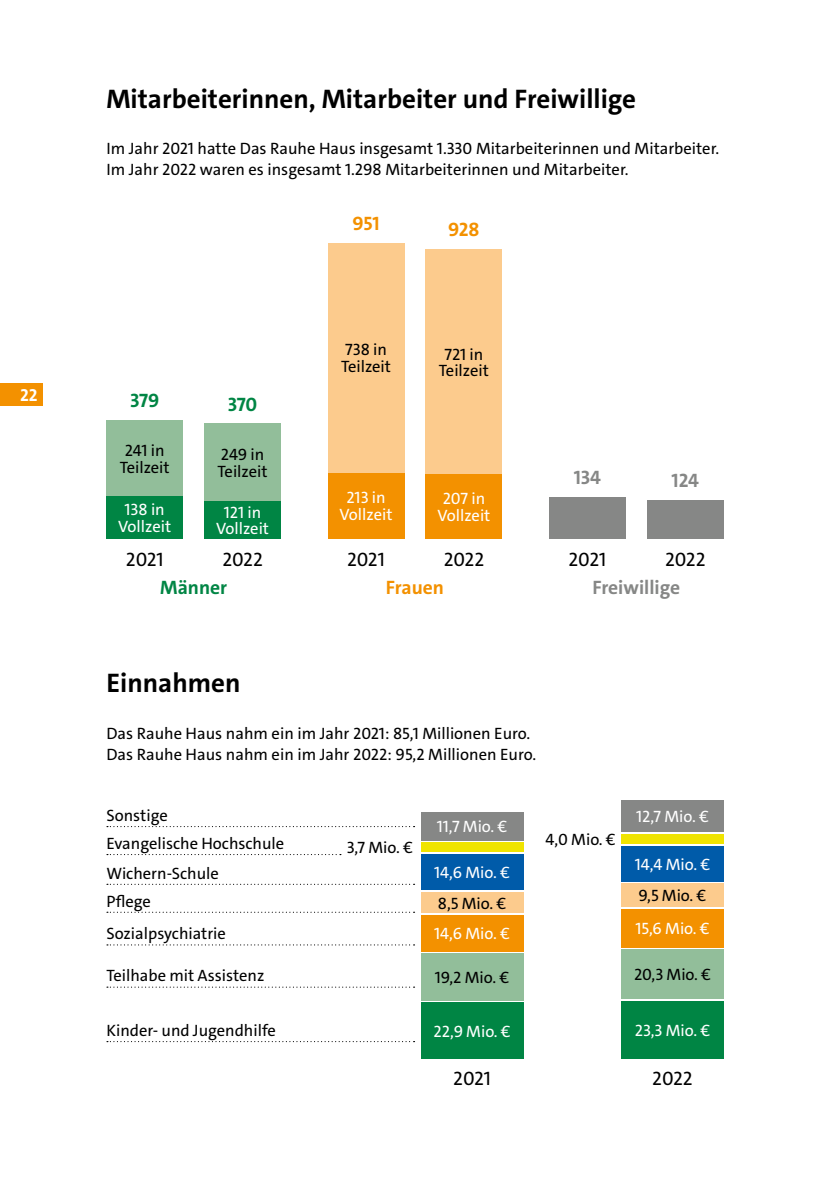
<style>
.page{position:relative;width:830px;height:1191px;background:#fff}
.page>*{position:absolute;margin:0;border:0;box-sizing:border-box;transform-origin:0 0}
.t1{font:700 27px "The Sans";color:#000}
.t2{font:19.5px "The Sans";color:#000}
.t3{font:700 19.5px "The Sans";color:#868786}
.t4{font:700 19.5px "The Sans";color:#008544}
.t5{font:700 19.5px "The Sans";color:#f39100}
.t6{font:700 17.4px "The Sans";color:#fff}
.t7{font:16.5px/16.5px "The Sans";color:#000}
.t8{font:16.5px/16.5px "The Sans";color:#fff;text-align:center}
</style>
<div class="page">
<div style="left:0;top:383px;width:43px;height:22px;background:#f39100"></div>
<svg style="left:107px;top:883px;width:307px;height:2px"></svg>
<svg style="left:107px;top:911px;width:307px;height:1px"></svg>
<svg style="left:107px;top:944px;width:307px;height:1px"></svg>
<svg style="left:107px;top:986px;width:307px;height:1px"></svg>
<svg style="left:107px;top:1041px;width:307px;height:1px"></svg>
<svg style="left:107px;top:826px;width:307px;height:1px"></svg>
<svg style="left:107px;top:854px;width:234px;height:1px"></svg>
<div style="left:646px;top:500px;width:77px;height:38px;background:#868786"></div>
<div style="left:204px;top:501px;width:77px;height:38px;background:#008544"></div>
<div style="left:204px;top:424px;width:77px;height:77px;background:#92be9a"></div>
<div style="left:549px;top:497px;width:76px;height:41px;background:#868786"></div>
<div style="left:106px;top:496px;width:77px;height:42px;background:#008544"></div>
<div style="left:106px;top:420px;width:77px;height:76px;background:#92be9a"></div>
<div style="left:425px;top:474px;width:77px;height:64px;background:#f39100"></div>
<div style="left:425px;top:249px;width:77px;height:225px;background:#fccb8d"></div>
<div style="left:327px;top:472px;width:77px;height:66px;background:#f39100"></div>
<div style="left:327px;top:243px;width:77px;height:229px;background:#fccb8d"></div>
<div style="left:421px;top:842px;width:102px;height:10px;background:#f0e400"></div>
<div style="left:421px;top:1002px;width:102px;height:56px;background:#008544"></div>
<div style="left:421px;top:953px;width:102px;height:47px;background:#92be9a"></div>
<div style="left:421px;top:915px;width:102px;height:36px;background:#f39100"></div>
<div style="left:421px;top:892px;width:102px;height:21px;background:#fccb8d"></div>
<div style="left:421px;top:854px;width:102px;height:36px;background:#005ba9"></div>
<div style="left:421px;top:812px;width:102px;height:28px;background:#868786"></div>
<div style="left:621px;top:834px;width:102px;height:9px;background:#f0e400"></div>
<div style="left:621px;top:1001px;width:102px;height:57px;background:#008544"></div>
<div style="left:621px;top:949px;width:102px;height:50px;background:#92be9a"></div>
<div style="left:621px;top:908px;width:102px;height:39px;background:#f39100"></div>
<div style="left:621px;top:883px;width:102px;height:23px;background:#fccb8d"></div>
<div style="left:621px;top:846px;width:102px;height:35px;background:#005ba9"></div>
<div style="left:621px;top:800px;width:102px;height:31px;background:#868786"></div>
<p class="t6" style="left:20px;top:383px;width:19px">22</p>
<h2 class="t1" style="left:106px;top:81px;width:531px">Mitarbeiterinnen, Mitarbeiter und Freiwillige</h2>
<p class="t7" style="left:106px;top:138px;width:614px;line-height:21px">Im Jahr 2021 hatte Das Rauhe Haus insgesamt 1.330 Mitarbeiterinnen und Mitarbeiter.<br>Im Jahr 2022 waren es insgesamt 1.298 Mitarbeiterinnen und Mitarbeiter.</p>
<p class="t5" style="left:352px;top:211px;width:29px">951</p>
<p class="t5" style="left:448px;top:217px;width:33px">928</p>
<p class="t7" style="left:341px;top:342px;width:51px">738 in<br>Teilzeit</p>
<p class="t7" style="left:438px;top:346px;width:51px;text-align:center">721 in<br>Teilzeit</p>
<p class="t4" style="left:130px;top:387px;width:31px">379</p>
<p class="t4" style="left:228px;top:391px;width:31px">370</p>
<p class="t7" style="left:120px;top:442px;width:51px;text-align:center">241 in<br>Teilzeit</p>
<p class="t7" style="left:217px;top:446px;width:51px">249 in<br>Teilzeit</p>
<p class="t3" style="left:573px;top:465px;width:29px">134</p>
<p class="t3" style="left:671px;top:468px;width:29px">124</p>
<p class="t8" style="left:118px;top:501px;width:54px">138 in<br>Vollzeit</p>
<p class="t8" style="left:216px;top:504px;width:54px">121 in<br>Vollzeit</p>
<p class="t8" style="left:339px;top:490px;width:54px">213 in<br>Vollzeit</p>
<p class="t8" style="left:437px;top:490px;width:54px">207 in<br>Vollzeit</p>
<p class="t2" style="left:126px;top:547px;width:39px">2021</p>
<p class="t2" style="left:222px;top:547px;width:42px">2022</p>
<p class="t2" style="left:347px;top:547px;width:39px">2021</p>
<p class="t2" style="left:443px;top:547px;width:42px">2022</p>
<p class="t2" style="left:568px;top:547px;width:39px">2021</p>
<p class="t2" style="left:664px;top:547px;width:42px">2022</p>
<p class="t4" style="left:160px;top:574px;width:68px">Männer</p>
<p class="t3" style="left:592px;top:574px;width:89px">Freiwillige</p>
<p class="t5" style="left:385px;top:574px;width:60px">Frauen</p>
<h2 class="t1" style="left:106px;top:665px;width:136px">Einnahmen</h2>
<p class="t7" style="left:106px;top:722px;width:431px;line-height:21px">Das Rauhe Haus nahm ein im Jahr 2021: 85,1 Millionen Euro.<br>Das Rauhe Haus nahm ein im Jahr 2022: 95,2 Millionen Euro.</p>
<p class="t7" style="left:106px;top:801px;width:179px;line-height:27.9px">Sonstige<br>Evangelische Hochschule</p>
<p class="t7" style="left:106px;top:859px;width:114px;line-height:27.9px">Wichern-Schule<br>Pflege</p>
<p class="t7" style="left:106px;top:925px;width:121px">Sozialpsychiatrie</p>
<p class="t7" style="left:106px;top:967px;width:159px">Teilhabe mit Assistenz</p>
<p class="t7" style="left:106px;top:1022px;width:171px">Kinder- und Jugendhilfe</p>
<p class="t7" style="left:346px;top:839px;width:68px">3,7 Mio. €</p>
<p class="t8" style="left:436px;top:818px;width:72px">11,7 Mio. €</p>
<p class="t8" style="left:434px;top:864px;width:77px">14,6 Mio. €</p>
<p class="t7" style="left:438px;top:894px;width:70px">8,5 Mio. €</p>
<p class="t8" style="left:434px;top:925px;width:77px">14,6 Mio. €</p>
<p class="t7" style="left:434px;top:969px;width:76px">19,2 Mio. €</p>
<p class="t8" style="left:433px;top:1022px;width:79px">22,9 Mio. €</p>
<p class="t7" style="left:545px;top:831px;width:72px">4,0 Mio. €</p>
<p class="t8" style="left:635px;top:808px;width:74px">12,7 Mio. €</p>
<p class="t8" style="left:634px;top:856px;width:77px">14,4 Mio. €</p>
<p class="t7" style="left:638px;top:887px;width:69px">9,5 Mio. €</p>
<p class="t8" style="left:635px;top:920px;width:76px">15,6 Mio. €</p>
<p class="t7" style="left:633px;top:966px;width:78px">20,3 Mio. €</p>
<p class="t8" style="left:634px;top:1022px;width:77px">23,3 Mio. €</p>
<p class="t2" style="left:453px;top:1065px;width:39px">2021</p>
<p class="t2" style="left:652px;top:1065px;width:42px">2022</p>
</div>
